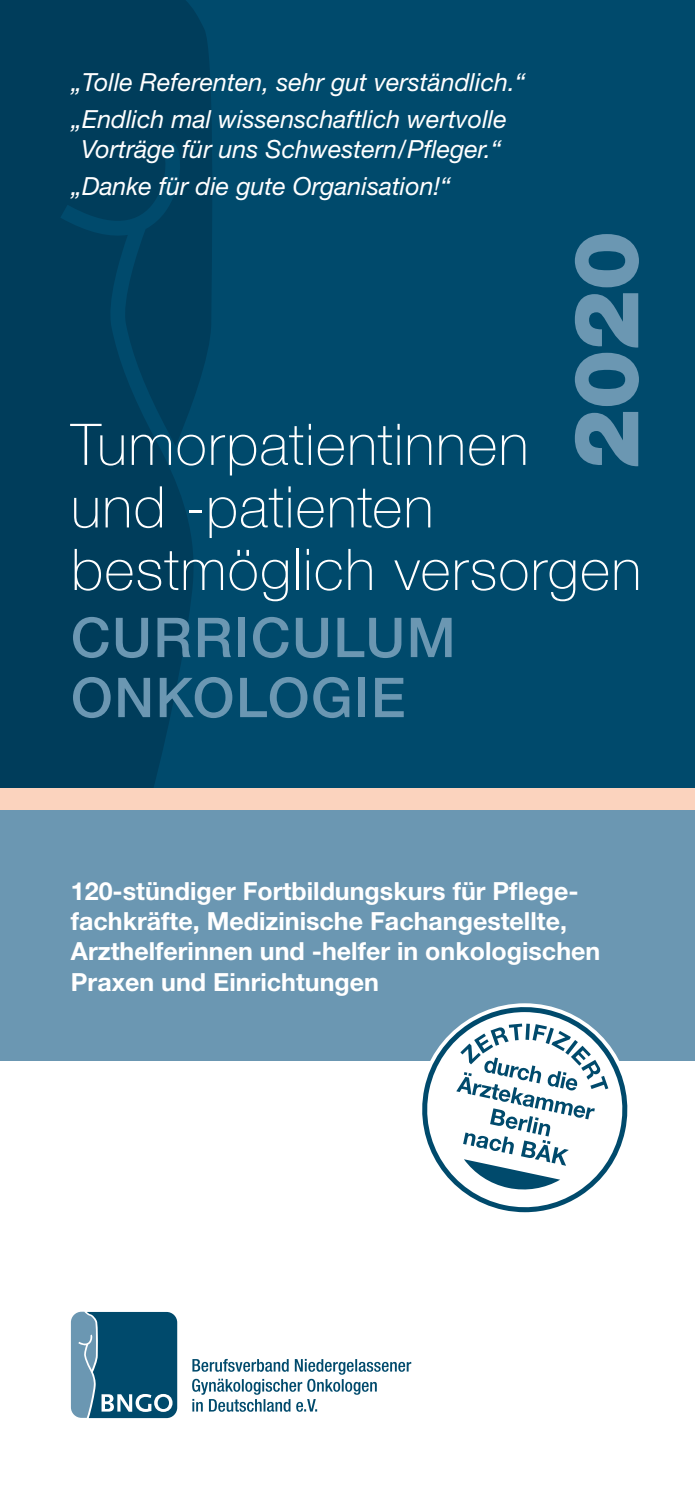
<style>
.page{position:relative;width:695px;height:1489px;background:#fff}
.page>*{position:absolute;margin:0;border:0;box-sizing:border-box;transform-origin:0 0}
.t1{font:900 90px "Helvetica Neue LT";color:#6b97b2}
.t2{font:100 57.5px/62.5px "Helvetica Neue LT";letter-spacing:.025em;color:#fff}
.t3{font:500 55px/60px "Helvetica Neue LT";letter-spacing:.025em;color:#6b97b2}
.t4{font:700 25px/30px "Helvetica Neue LT";color:#fff}
.t5{font:italic 25px/37px "Helvetica Neue LT";color:#fff}
</style>
<div class="page">
<div style="left:0;top:0;width:694px;height:810px;background:#004a6c"></div>
<div style="left:0;top:810px;width:694px;height:250px;background:#6b97b2"></div>
<svg style="left:0;top:0;width:212px;height:788px;background:#003e5d"></svg>
<div style="left:0;top:788px;width:694px;height:22px;background:#fbd3be"></div>
<svg style="left:71px;top:1311px;width:106px;height:106px;background:#2d6a87"></svg>
<svg style="left:192px;top:1358px;width:219px;height:53px"></svg>
<svg style="left:412px;top:1003px;width:218px;height:209px"></svg>
<svg style="left:456px;top:1023px;width:152px;height:168px"></svg>
<p class="t5" style="left:71px;top:63px;width:455px">„Tolle Referenten, sehr gut verständlich.“ „Endlich mal wissenschaftlich wertvolle</p>
<p class="t5" style="left:71px;top:130px;width:431px;text-indent:10px">Vorträge für uns Schwestern/Pfleger.“ „Danke für die gute Organisation!“</p>
<h1 class="t1" style="left:552px;top:469px;width:240px;rotate:-90deg">2020</h1>
<h2 class="t2" style="left:71px;top:475px;width:572px">und -patienten bestmöglich versorgen</h2>
<h3 class="t3" style="left:71px;top:607px;width:386px">CURRICULUM<br>ONKOLOGIE</h3>
<h2 class="t2" style="left:71px;top:413px;width:459px">Tumorpatientinnen</h2>
<p class="t4" style="left:71px;top:876px;width:531px">120-stündiger Fortbildungskurs für Pflege&shy;fachkräfte, Medizinische Fachangestellte, Arzthelferinnen und -helfer in onkologischen Praxen und Einrichtungen</p>
</div>
